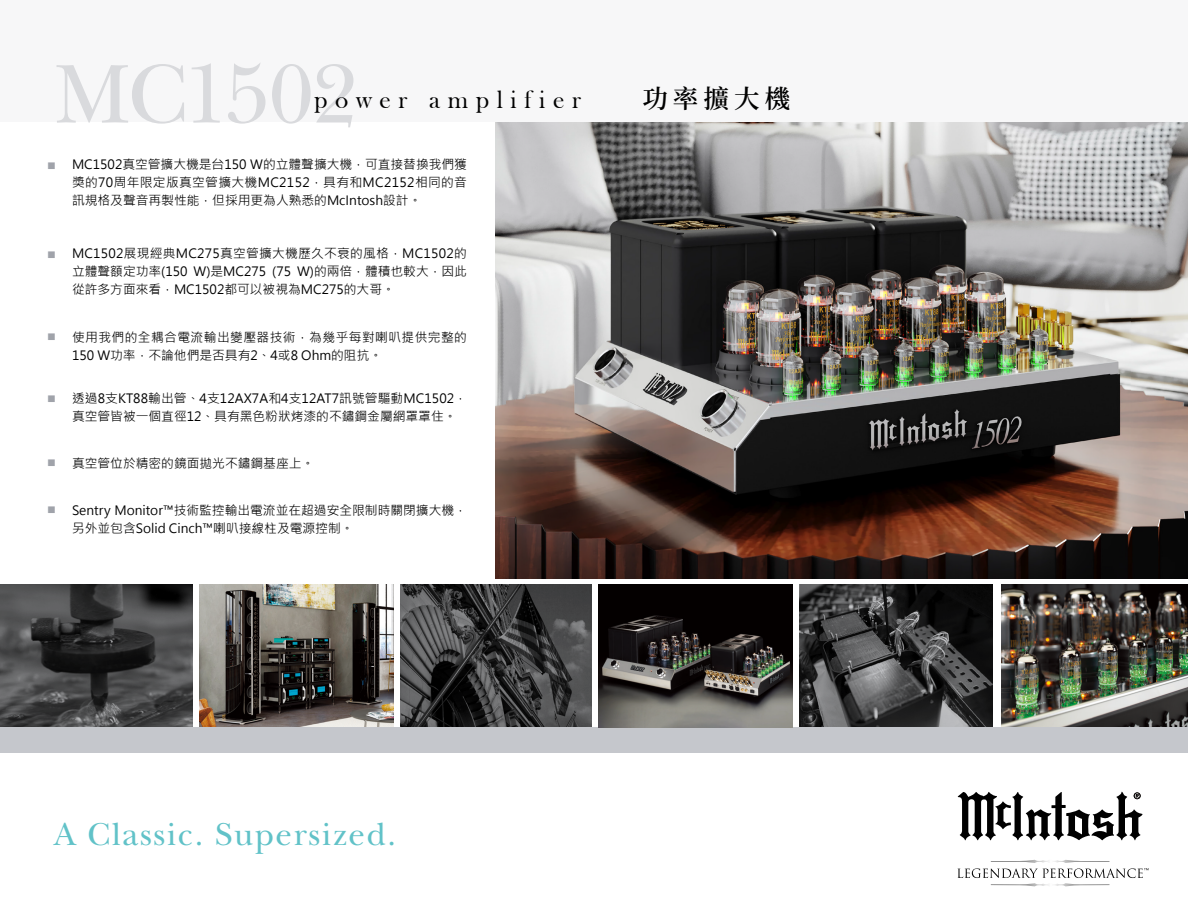
<style>
.page{position:relative;width:1188px;height:918px;background:#fff}
.page>*{position:absolute;margin:0;border:0;box-sizing:border-box;transform-origin:0 0}
.t1{font:87px "New Baskerville Std";letter-spacing:-.03em;color:#d9dadd}
.t2{font:33px "New Baskerville Std";letter-spacing:.05em;color:#61c2c8}
.t3{font:25.5px "Bask Old Face";letter-spacing:.3em;color:#000}
.t4{font:600 25.5px "Source Han Serif TW";letter-spacing:.2em;color:#000}
.t5{font:12.75px/18px "Microsoft Jheng Hei";color:#000;text-align:justify}
.t6{font:12.75px/18px "Microsoft Jheng Hei";letter-spacing:.035em;color:#000}
.t7{font:7.5px "Zapf Dingbats Std";color:#a0a3aa}
</style>
<div class="page">
<img style="left:496px;top:122px;width:692px;height:457px">
<img style="left:200px;top:585px;width:193px;height:142px">
<div style="left:0;top:0;width:1188px;height:122px;background:#f7f7f8"></div>
<img style="left:1001px;top:585px;width:187px;height:142px">
<div style="left:0;top:727px;width:1188px;height:26px;background:#c5c7cc"></div>
<svg style="left:0;top:585px;width:193px;height:142px;background:#414142"></svg>
<svg style="left:400px;top:585px;width:192px;height:142px;background:#3e3e3f"></svg>
<svg style="left:800px;top:585px;width:192px;height:142px;background:#3a3b3b"></svg>
<img style="left:599px;top:585px;width:194px;height:142px">
<svg style="left:958px;top:792px;width:185px;height:48px"></svg>
<svg style="left:957px;top:860px;width:192px;height:27px"></svg>
<h1 class="t1" style="left:54px;top:44px;width:305px">MC1502</h1>
<h3 class="t3" style="left:314px;top:85px;width:268px">power amplifier</h3>
<h3 class="t4" style="left:642px;top:84px;width:149px">功率擴大機</h3>
<p class="t7" style="left:48px;top:162px;width:9px">■</p>
<p class="t7" style="left:48px;top:251px;width:9px">■</p>
<p class="t7" style="left:48px;top:333px;width:9px">■</p>
<p class="t7" style="left:48px;top:395px;width:9px">■</p>
<p class="t7" style="left:48px;top:459px;width:9px">■</p>
<p class="t7" style="left:48px;top:506px;width:9px">■</p>
<p class="t5" style="left:72px;top:156px;width:397px">MC1502真空管擴大機是台150 W的立體聲擴大機，可直接替換我們獲獎的70周年限定版真空管擴大機MC2152，具有和MC2152相同的音訊規格及聲音再製性能，但採用更為人熟悉的McIntosh設計。</p>
<p class="t5" style="left:72px;top:244px;width:397px">MC1502展現經典MC275真空管擴大機歷久不衰的風格，MC1502的立體聲額定功率(150 W)是MC275 (75 W)的兩倍，體積也較大，因此從許多方面來看，MC1502都可以被視為MC275的大哥。</p>
<p class="t6" style="left:72px;top:328px;width:397px">使用我們的全耦合電流輸出變壓器技術，為幾乎每對喇叭提供完整的<br>150 W功率，不論他們是否具有2、4或8 Ohm的阻抗。</p>
<p class="t5" style="left:72px;top:390px;width:397px">透過8支KT88輸出管、4支12AX7A和4支12AT7訊號管驅動MC1502，真空管皆被一個直徑12、具有黑色粉狀烤漆的不鏽鋼金屬網罩罩住。</p>
<p class="t5" style="left:72px;top:454px;width:244px">真空管位於精密的鏡面拋光不鏽鋼基座上。</p>
<p class="t5" style="left:72px;top:501px;width:396px">Sentry Monitor™技術監控輸出電流並在超過安全限制時關閉擴大機，另外並包含Solid Cinch™喇叭接線柱及電源控制。</p>
<h2 class="t2" style="left:54px;top:815px;width:344px">A Classic. Supersized.</h2>
</div>
